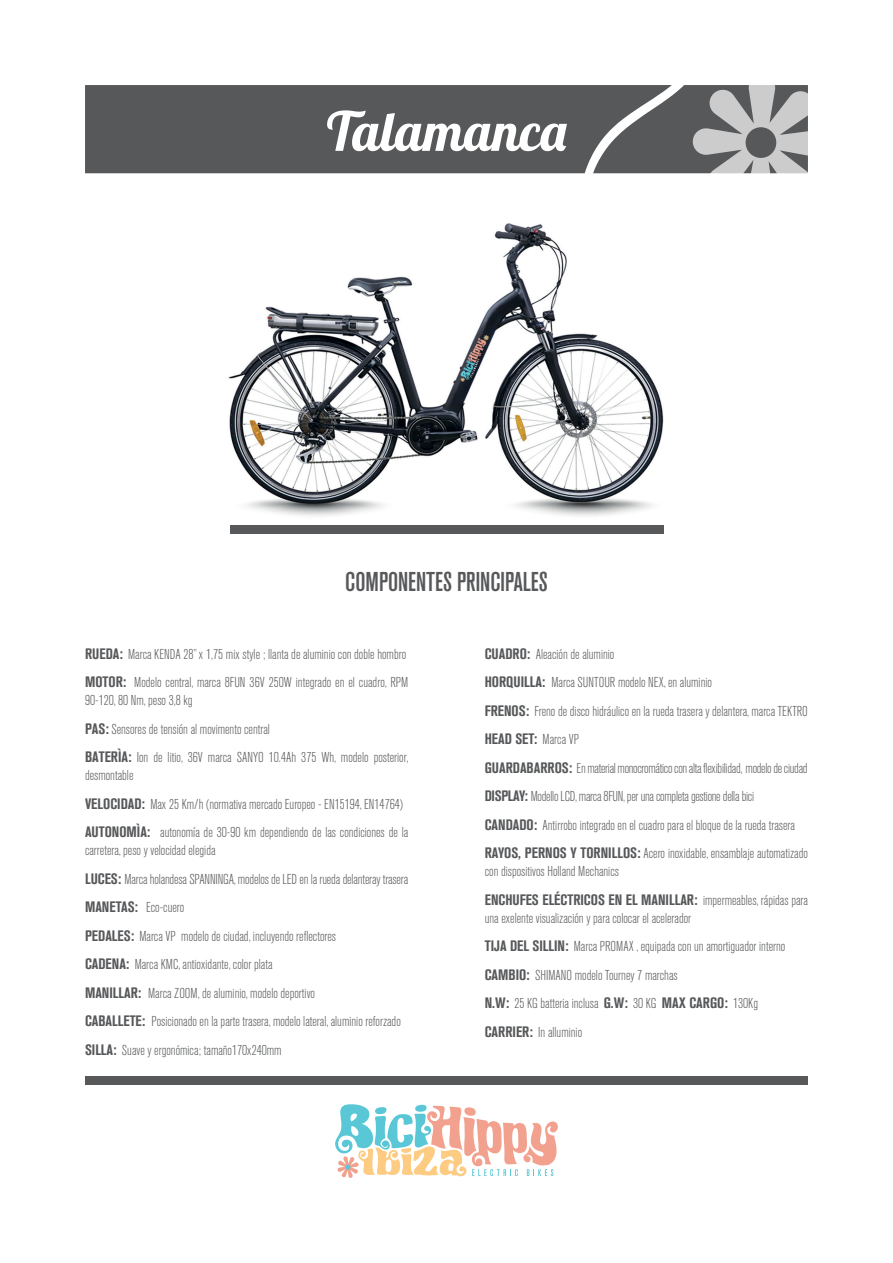
<style>
.page{position:relative;width:893px;height:1263px;background:#fff}
.page>*{position:absolute;margin:0;border:0;box-sizing:border-box;transform-origin:0 0}
.t1{font:54px "Lobster";color:#fff}
.t2{font:500 condensed 27px "Akzidenz Grotesk BQ";color:#57585a}
.t3{font:700 condensed 15px "Akzidenz Grotesk BQ";color:#57585a}
.t4{font:300 condensed 14.25px/28.5px "Akzidenz Grotesk BQ";color:#57585a}
.t5{font:300 condensed 14.25px/28.5px "Akzidenz Grotesk BQ";letter-spacing:-.02em;color:#57585a}
.s1{font-weight:700;font-size:15px}
.s2{font-weight:300;font-size:14.25px}
</style>
<div class="page">
<img style="left:228px;top:223px;width:436px;height:293px">
<div style="left:230px;top:525px;width:433px;height:9px;background:#57585a"></div>
<div style="left:85px;top:85px;width:508px;height:88px;background:#57585a"></div>
<svg style="left:593px;top:85px;width:215px;height:89px;background:#88888a"></svg>
<div style="left:745px;top:127px;width:31px;height:31px;background:#57585a;border-radius:50%"></div>
<svg style="left:335px;top:1104px;width:223px;height:74px"></svg>
<div style="left:85px;top:1076px;width:723px;height:8px;background:#57585a"></div>
<h1 class="t1" style="left:327px;top:97px;width:242px">Talamanca</h1>
<h2 class="t2" style="left:345px;top:566px;width:204px">COMPONENTES PRINCIPALES</h2>
<p class="t4" style="left:85px;top:640px;width:325px"><span class="s1">RUEDA:</span> Marca KENDA 28” x 1,75 mix style ; llanta de aluminio con doble hombro<br><span class="s1">MOTOR:</span> Modelo central, marca 8FUN 36V 250W integrado en el cuadro, RPM</p>
<p class="t4" style="left:85px;top:686px;width:325px">90-120, 80 Nm, peso 3,8 kg<br><span class="s1">PAS:</span> Sensores de tensión al movimento central<br><span class="s1">BATERÌA:</span> Ion de litio, 36V marca SANYO 10.4Ah 375 Wh, modelo posterior,</p>
<p class="t4" style="left:85px;top:761px;width:325px">desmontable<br><span class="s1">VELOCIDAD:</span> Max 25 Km/h (normativa mercado Europeo - EN15194, EN14764)<br><span class="s1">AUTONOMÌA:</span> autonomía de 30-90 km dependiendo de las condiciones de la</p>
<p class="t4" style="left:85px;top:836px;width:325px">carretera, peso y velocidad elegida<br><span class="s1">LUCES:</span> Marca holandesa SPANNINGA, modelos de LED en la rueda delanteray trasera <span class="s1">MANETAS:</span> Eco-cuero<br><span class="s1">PEDALES:</span> Marca VP modelo de ciudad, incluyendo reflectores<br><span class="s1">CADENA:</span> Marca KMC, antioxidante, color plata<br><span class="s1">MANILLAR:</span> Marca ZOOM, de aluminio, modelo deportivo<br><span class="s1">CABALLETE:</span> Posicionado en la parte trasera, modelo lateral, aluminio reforzado <span class="s1">SILLA:</span> Suave y ergonómica; tamaño170x240mm</p>
<p class="t4" style="left:485px;top:640px;width:325px"><span class="s1">CUADRO:</span> Aleación de aluminio<br><span class="s1">HORQUILLA:</span> Marca SUNTOUR modelo NEX, en aluminio<br><span class="s1">FRENOS:</span> Freno de disco hidráulico en la rueda trasera y delantera, marca TEKTRO</p>
<p class="t3" style="left:485px;top:730px;width:96px">HEAD SET: <span class="s2">Marca VP</span></p>
<p class="t5" style="left:485px;top:754px;width:325px"><span class="s1">GUARDABARROS:</span> En material monocromático con alta flexibilidad, modelo de ciudad <span class="s1">DISPLAY:</span> Modello LCD, marca 8FUN, per una completa gestione della bici <span class="s1">CANDADO:</span> Antirrobo integrado en el cuadro para el bloque de la rueda trasera <span class="s1">RAYOS, PERNOS Y TORNILLOS:</span> Acero inoxidable, ensamblaje automatizado</p>
<p class="t4" style="left:485px;top:857px;width:136px">con dispositivos Holland Mechanics</p>
<p class="t3" style="left:485px;top:891px;width:325px">ENCHUFES ELÉCTRICOS EN EL MANILLAR: <span class="s2">impermeables, rápidas para</span></p>
<p class="t4" style="left:485px;top:904px;width:302px">una exelente visualización y para colocar el acelerador<br><span class="s1">TIJA DEL SILLIN:</span> Marca PROMAX , equipada con un amortiguador interno <span class="s1">CAMBIO:</span> SHIMANO modelo Tourney 7 marchas<br><span class="s1">N.W:</span> 25 KG batteria inclusa <span class="s1">G.W:</span> 30 KG <span class="s1">MAX CARGO:</span> 130Kg <span class="s1">CARRIER:</span> In alluminio</p>
</div>
